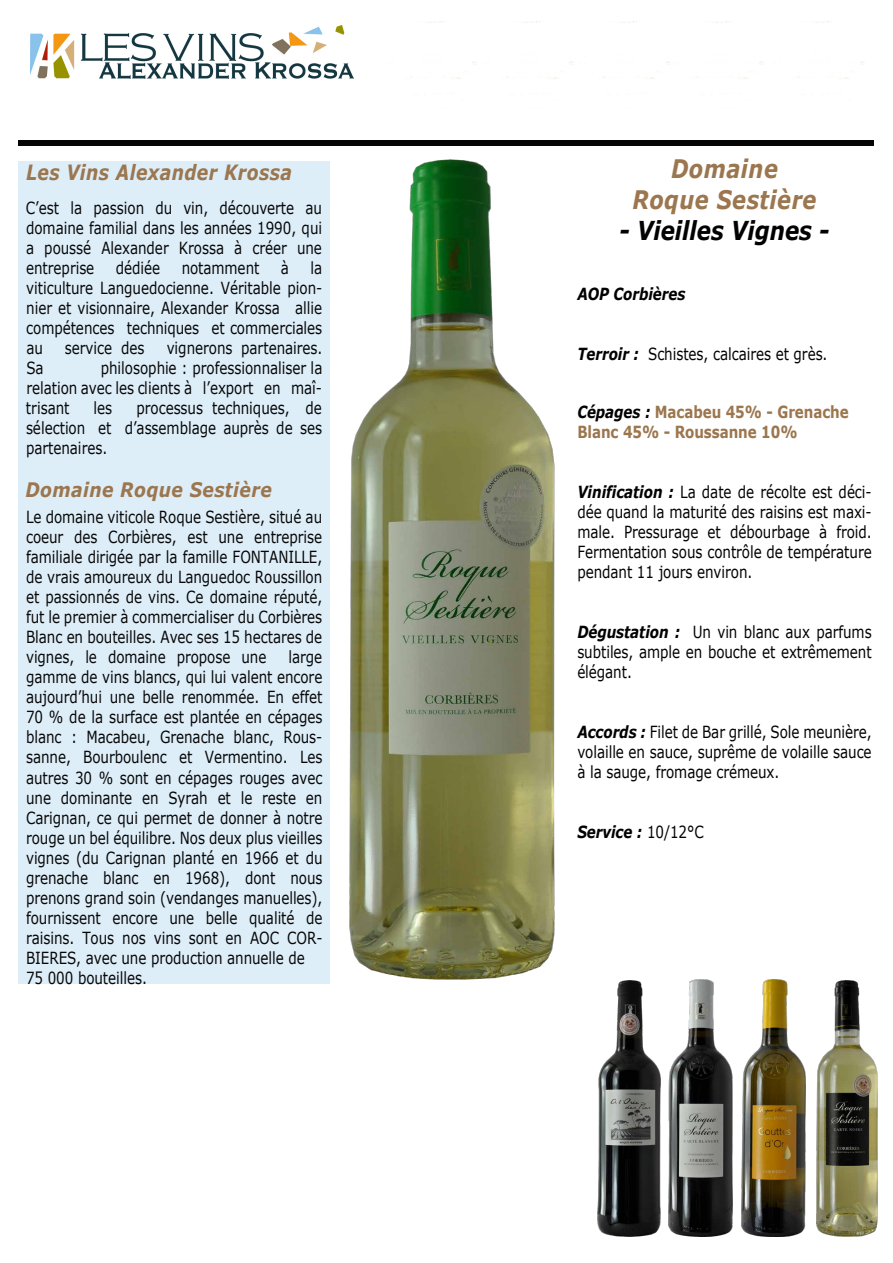
<style>
.page{position:relative;width:893px;height:1263px;background:#fff}
.page>*{position:absolute;margin:0;border:0;box-sizing:border-box;transform-origin:0 0}
.t1{font:italic 700 26.1px "Verdana";color:#020202;scale:.82 1}
.t2{font:italic 700 25.5px/30.6px "Verdana";letter-spacing:.025em;color:#9b764e;text-align:center;scale:.82 1}
.t3{font:italic 700 21px "Verdana";letter-spacing:.025em;color:#9b764e;scale:.82 1}
.t4{font:italic 700 19.95px "Verdana";letter-spacing:.025em;color:#9b764e;scale:.86 1}
.t5{font:16.65px/20px "Verdana";letter-spacing:-.005em;color:#070707;text-align:justify;scale:.81 1}
.t6{font:16.65px/20px "Verdana";letter-spacing:-.005em;color:#020202;text-align:justify;scale:.81 1}
.t7{font:700 16.65px/20px "Verdana";letter-spacing:-.005em;color:#9b764e;scale:.81 1}
.t8{font:italic 700 16.65px "Verdana";letter-spacing:-.005em;color:#020202;scale:.81 1}
.t9{font:italic 700 16.65px "Verdana";letter-spacing:-.005em;color:#000;scale:.81 1}
.s1{font-weight:700;font-style:italic}
.s2{font-style:italic;color:#020202}
.s3{font-weight:400;font-style:normal}
</style>
<div class="page">
<div style="left:18px;top:161px;width:312px;height:823px;background:#deeef9"></div>
<img style="left:349px;top:159px;width:206px;height:821px">
<img style="left:30px;top:25px;width:323px;height:53px">
<div style="left:18px;top:140px;width:855px;height:5px;background:#050505"></div>
<img style="left:742px;top:980px;width:64px;height:256px">
<img style="left:817px;top:980px;width:61px;height:257px">
<img style="left:669px;top:980px;width:63px;height:256px">
<img style="left:597px;top:980px;width:64px;height:257px">
<p class="t3" style="left:26px;top:157px;width:326px">Les Vins Alexander Krossa</p>
<p class="t5" style="left:26px;top:198px;width:367px">C’est la passion du vin, découverte au domaine familial dans les années 1990, qui a poussé Alexander Krossa à créer une entreprise</p>
<p class="t5" style="left:116px;top:258px;width:56px">dédiée</p>
<p class="t5" style="left:182px;top:258px;width:97px">notamment</p>
<p class="t5" style="left:281px;top:258px;width:12px">à</p>
<p class="t5" style="left:26px;top:258px;width:367px;text-indent:284px">la viticulture Languedocienne. Véritable pion&shy;nier et visionnaire, Alexander Krossa allie compétences techniques et commerciales au</p>
<p class="t5" style="left:65px;top:338px;width:100px">service des</p>
<p class="t5" style="left:167px;top:338px;width:194px">vignerons partenaires.</p>
<p class="t5" style="left:26px;top:358px;width:368px;text-indent:75px">philosophie : professionnaliser la relation avec les clients à l’export en maî&shy;trisant</p>
<p class="t5" style="left:26px;top:358px;width:23px">Sa</p>
<p class="t5" style="left:26px;top:398px;width:367px;text-indent:110px">processus techniques, de sélection et d’assemblage auprès de ses partenaires.</p>
<p class="t5" style="left:94px;top:398px;width:25px">les</p>
<p class="t4" style="left:26px;top:476px;width:288px">Domaine Roque Sestière</p>
<p class="t5" style="left:26px;top:507px;width:367px">Le domaine viticole Roque Sestière, situé au coeur des Corbières, est une entreprise familiale dirigée par la famille FONTANILLE, de vrais amoureux du Languedoc Roussillon et passionnés de vins. Ce domaine réputé, fut le premier à commercialiser du Corbières Blanc en bouteilles. Avec ses 15 hectares de vignes, le domaine propose une</p>
<p class="t5" style="left:26px;top:647px;width:368px;text-align:left;text-indent:263px">large gamme de vins blancs, qui lui valent encore aujourd’hui une belle renommée. En effet 70 % de la surface est plantée en cépages blanc : Macabeu, Grenache blanc, Rous&shy;sanne, Bourboulenc et Vermentino. Les autres 30 % sont en cépages rouges avec une dominante en Syrah et le reste en Carignan, ce qui permet de donner à notre rouge un bel équilibre. Nos deux plus vieilles vignes (du Carignan planté en 1966 et du grenache blanc en 1968), dont nous prenons grand soin (vendanges manuelles), fournissent encore une belle qualité de raisins. Tous nos vins sont en AOC COR-BIERES, avec une production annuelle de 75 000 bouteilles.</p>
<h2 class="t2" style="left:632px;top:153px;width:226px">Domaine<br>Roque Sestière</h2>
<h1 class="t1" style="left:619px;top:212px;width:258px">- Vieilles Vignes -</h1>
<p class="t9" style="left:577px;top:282px;width:135px">AOP Corbières</p>
<p class="t6" style="left:577px;top:344px;width:310px"><span class="s1">Terroir :</span> Schistes, calcaires et grès.</p>
<p class="t7" style="left:577px;top:401px;width:337px"><span class="s2">Cépages :</span> Macabeu 45% - Grenache<br>Blanc 45% - Roussanne 10%</p>
<p class="t6" style="left:577px;top:481px;width:365px"><span class="s1">Vinification :</span> La date de récolte est déci&shy;dée quand la maturité des raisins est maxi&shy;male. Pressurage et débourbage à froid.<br>Fermentation sous contrôle de température pendant 11 jours environ.</p>
<p class="t6" style="left:577px;top:622px;width:365px"><span class="s1">Dégustation :</span> Un vin blanc aux parfums subtiles, ample en bouche et extrêmement élégant.</p>
<p class="t6" style="left:577px;top:722px;width:365px"><span class="s1">Accords :</span> Filet de Bar grillé, Sole meunière, volaille en sauce, suprême de volaille sauce à la sauge, fromage crémeux.</p>
<p class="t8" style="left:577px;top:820px;width:158px">Service : <span class="s3">10/12°C</span></p>
</div>
